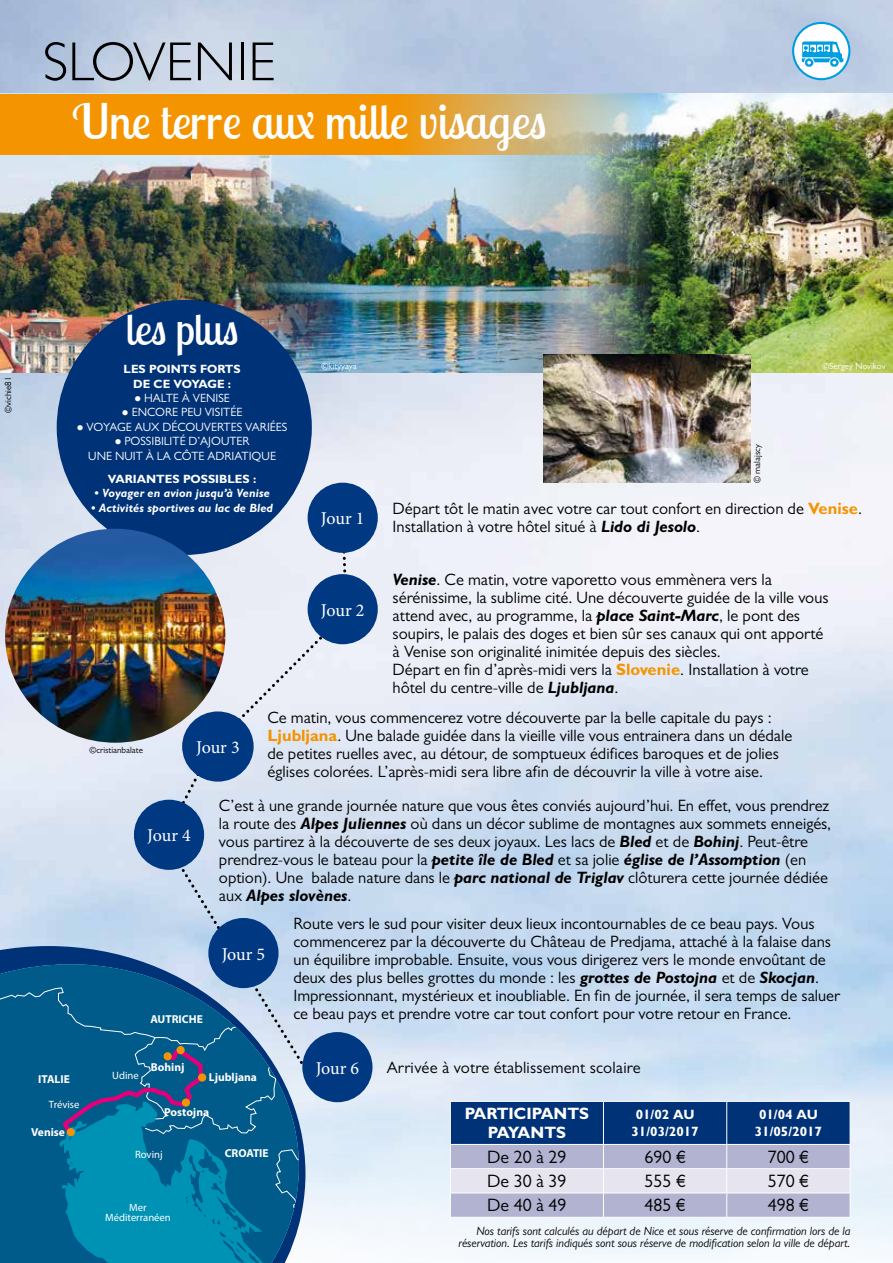
<style>
.page{position:relative;width:893px;height:1263px;background:#fff}
.page>*{position:absolute;margin:0;border:0;box-sizing:border-box;transform-origin:0 0}
.t1{font:300 55.35px "Gill Sans MT Pro";color:#000}
.t2{font:48.15px "Lobster Two";color:#fff}
.t3{font:43.35px "Lobster Two";color:#fff}
.t4{font:18px "Gill Sans MT Pro";color:#000}
.t5{font:18px "Minion Pro";letter-spacing:-.01em;color:#fff}
.t6{font:16.5px/18px "Gill Sans MT Pro";color:#000}
.t7{font:700 16.5px/19.8px "Gill Sans MT Pro";color:#fff;text-align:center}
.t8{font:700 13.5px/16.2px "Gill Sans MT Pro";color:#fff;text-align:center}
.t9{font:italic 12px/12px "Gill Sans MT Pro";color:#000;text-align:right}
.t10{font:12px "Gill Sans MT Pro";color:#fff}
.t11{font:italic 700 12px "Gill Sans MT Pro";letter-spacing:.01em;color:#fff}
.t12{font:700 12px/14.4px "Gill Sans MT Pro";color:#fff;text-align:center}
.t13{font:700 11.55px "Myriad Pro";color:#fff}
.t14{font:10.65px/9.8px "Myriad Pro";color:#fff;text-align:center}
.t15{font:9px "Gill Sans MT Pro";color:#000}
.t16{font:9px "Gill Sans MT Pro";color:#fff}
.s1{font-weight:700;color:#f39400}
.s2{font-weight:700;font-style:italic}
</style>
<div class="page">
<img style="left:0;top:0;width:893px;height:1263px">
<img style="left:655px;top:94px;width:238px;height:278px">
<img style="left:0;top:154px;width:236px;height:218px">
<img style="left:236px;top:94px;width:419px;height:278px">
<svg style="left:0;top:94px;width:642px;height:60px;background:#e59f2b"></svg>
<svg style="left:450px;top:1101px;width:401px;height:116px;background:#7f91b9"></svg>
<hr style="left:450px;top:1217px;width:153px;height:1px;background:#fff">
<hr style="left:603px;top:1217px;width:124px;height:1px;background:#fff">
<hr style="left:727px;top:1217px;width:123px;height:1px;background:#fff">
<div style="left:57px;top:300px;width:255px;height:255px;background:#003278;border-radius:50%"></div>
<svg style="left:0;top:500px;width:349px;height:763px;background:#7baac7"></svg>
<div style="left:308px;top:483px;width:70px;height:70px;background:#003882;border-radius:50%"></div>
<div style="left:308px;top:574px;width:70px;height:70px;background:#003882;border-radius:50%"></div>
<div style="left:182px;top:711px;width:72px;height:71px;background:#003882;border-radius:50%"></div>
<div style="left:302px;top:1032px;width:70px;height:70px;background:#003882;border-radius:50%"></div>
<div style="left:208px;top:918px;width:71px;height:70px;background:#003882;border-radius:50%"></div>
<svg style="left:793px;top:23px;width:56px;height:56px"></svg>
<img style="left:797px;top:26px;width:49px;height:50px">
<div style="left:792px;top:22px;width:58px;height:58px;border:2px solid #009ee0;border-radius:50%"></div>
<img style="left:5px;top:529px;width:220px;height:214px">
<img style="left:544px;top:354px;width:206px;height:129px">
<div style="left:134px;top:800px;width:70px;height:70px;background:#003882;border-radius:50%"></div>
<h1 class="t1" style="left:43px;top:28px;width:235px">SLOVENIE</h1>
<h2 class="t2" style="left:72px;top:90px;width:476px">Une terre aux mille visages</h2>
<p class="t15" style="left:3px;top:413px;width:37px;rotate:-90deg">©vichie81</p>
<h3 class="t3" style="left:126px;top:302px;width:114px">les plus</h3>
<p class="t12" style="left:124px;top:362px;width:119px">LES POINTS FORTS<br>DE CE VOYAGE :</p>
<p class="t10" style="left:134px;top:391px;width:18px">● Halte</p>
<p class="t10" style="left:182px;top:391px;width:25px">à Venise</p>
<p class="t10" style="left:122px;top:405px;width:26px">● Enco</p>
<p class="t10" style="left:165px;top:405px;width:24px">re peu</p>
<p class="t10" style="left:205px;top:405px;width:7px">visit</p>
<p class="t10" style="left:230px;top:405px;width:12px">ée</p>
<p class="t10" style="left:77px;top:420px;width:110px">● Voyage aux découve</p>
<p class="t10" style="left:217px;top:420px;width:14px">rtes</p>
<p class="t10" style="left:245px;top:420px;width:37px">variées</p>
<p class="t10" style="left:115px;top:434px;width:23px">● Possibilit</p>
<p class="t10" style="left:180px;top:434px;width:29px">é d’ajoute</p>
<p class="t10" style="left:242px;top:434px;width:9px">r</p>
<p class="t10" style="left:88px;top:448px;width:9px">une</p>
<p class="t10" style="left:115px;top:448px;width:8px">nuit</p>
<p class="t10" style="left:146px;top:448px;width:93px">à la Côte Ad riatique</p>
<p class="t12" style="left:108px;top:471px;width:150px">VARIANTES POSSIBLES :</p>
<p class="t11" style="left:95px;top:486px;width:177px">• Voyager en avion jusqu’à Venise</p>
<p class="t11" style="left:91px;top:500px;width:183px">• Activités sportives au lac de Bled</p>
<p class="t16" style="left:321px;top:361px;width:37px">©kityyaya</p>
<p class="t16" style="left:822px;top:361px;width:65px">©Sergey Novikov</p>
<p class="t5" style="left:321px;top:506px;width:45px">Jour 1</p>
<p class="t5" style="left:321px;top:598px;width:45px">Jour 2</p>
<p class="t15" style="left:752px;top:483px;width:40px;rotate:-90deg">© malajscy</p>
<p class="t6" style="left:393px;top:500px;width:471px">Départ tôt le matin avec votre car tout confort en direction de <span class="s1">VENISE</span>.<br>Installation à votre hôtel situé à <span class="s2">Lido di Jesolo</span>.</p>
<p class="t6" style="left:393px;top:571px;width:438px"><span class="s2">Venise</span>. Ce matin, votre vaporetto vous emmènera vers la sérénissime, la sublime cité. Une découverte guidée de la ville vous attend avec, au programme, la <span class="s2">place Saint-Marc</span>, le pont des soupirs, le palais des doges et bien sûr ses canaux qui ont apporté à Venise son originalité inimitée depuis des siècles.<br>Départ en fin d’après-midi vers la <span class="s1">SLOVENIE</span>. Installation à votre hôtel du centre-ville de <span class="s2">Ljubljana</span>.</p>
<p class="t15" style="left:89px;top:744px;width:55px">©cristianbalate</p>
<p class="t5" style="left:196px;top:735px;width:45px">Jour 3</p>
<p class="t6" style="left:267px;top:708px;width:526px">Ce matin, vous commencerez votre découverte par la belle capitale du pays :<br><span class="s1">LJUBLJANA</span>. Une balade guidée dans la vieille ville vous entrainera dans un dédale de petites ruelles avec, au détour, de somptueux édifices baroques et de jolies églises colorées. L’après-midi sera libre afin de découvrir la ville à votre aise.</p>
<p class="t13" style="left:38px;top:1072px;width:33px">ITALIE</p>
<p class="t14" style="left:49px;top:1099px;width:32px">Trévise</p>
<p class="t13" style="left:31px;top:1125px;width:35px">Venise</p>
<p class="t5" style="left:147px;top:823px;width:45px">Jour 4</p>
<p class="t13" style="left:150px;top:1013px;width:54px">AUTRICHE</p>
<p class="t6" style="left:219px;top:796px;width:614px">C’est à une grande journée nature que vous êtes conviés aujourd’hui. En effet, vous prendrez la route des <span class="s2">Alpes Juliennes</span> où dans un décor sublime de montagnes aux sommets enneigés, vous partirez à la découverte de ses deux joyaux. Les lacs de <span class="s2">Bled</span> et de <span class="s2">Bohinj</span>. Peut-être prendrez-vous le bateau pour la <span class="s2">petite île de Bled</span> et sa jolie <span class="s2">église de l’Assomption</span> (en option). Une balade nature dans le <span class="s2">parc national de Triglav</span> clôturera cette journée dédiée aux <span class="s2">Alpes slovènes</span>.</p>
<p class="t5" style="left:222px;top:942px;width:45px">Jour 5</p>
<p class="t6" style="left:293px;top:914px;width:549px">Route vers le sud pour visiter deux lieux incontournables de ce beau pays. Vous commencerez par la découverte du Château de Predjama, attaché à la falaise dans un équilibre improbable. Ensuite, vous vous dirigerez vers le monde envoûtant de deux des plus belles grottes du monde : les <span class="s2">grottes de Postojna</span> et de <span class="s2">Skocjan</span>.<br>Impressionnant, mystérieux et inoubliable. En fin de journée, il sera temps de saluer ce beau pays et prendre votre car tout confort pour votre retour en France.</p>
<p class="t13" style="left:151px;top:1060px;width:35px">Bohinj</p>
<p class="t13" style="left:164px;top:1105px;width:47px">Postojna</p>
<p class="t14" style="left:112px;top:1071px;width:28px">Udine</p>
<p class="t13" style="left:209px;top:1070px;width:50px">Ljubljana</p>
<p class="t14" style="left:135px;top:1150px;width:29px">Rovinj</p>
<p class="t14" style="left:105px;top:1203px;width:67px">Mer<br>Méditerranéen</p>
<p class="t13" style="left:225px;top:1146px;width:46px">CROATIE</p>
<p class="t5" style="left:316px;top:1056px;width:45px">Jour 6</p>
<p class="t6" style="left:387px;top:1058px;width:255px">Arrivée à votre établissement scolaire</p>
<p class="t7" style="left:465px;top:1103px;width:126px">PARTICIPANTS<br>PAYANTS</p>
<p class="t8" style="left:631px;top:1106px;width:69px">01/02 AU<br>31/03/2017</p>
<p class="t8" style="left:755px;top:1106px;width:69px">01/04 AU<br>31/05/2017</p>
<p class="t4" style="left:487px;top:1146px;width:81px">De 20 à 29</p>
<p class="t4" style="left:644px;top:1146px;width:43px">690 €</p>
<p class="t4" style="left:768px;top:1146px;width:43px">700 €</p>
<p class="t4" style="left:487px;top:1170px;width:81px">De 30 à 39</p>
<p class="t4" style="left:644px;top:1170px;width:43px">555 €</p>
<p class="t4" style="left:768px;top:1170px;width:43px">570 €</p>
<p class="t4" style="left:487px;top:1194px;width:81px">De 40 à 49</p>
<p class="t4" style="left:644px;top:1194px;width:43px">485 €</p>
<p class="t4" style="left:768px;top:1194px;width:43px">498 €</p>
<p class="t9" style="left:459px;top:1224px;width:393px">Nos tarifs sont calculés au départ de Nice et sous réserve de confirmation lors de la réservation. Les tarifs indiqués sont sous réserve de modification selon la ville de départ.</p>
</div>
